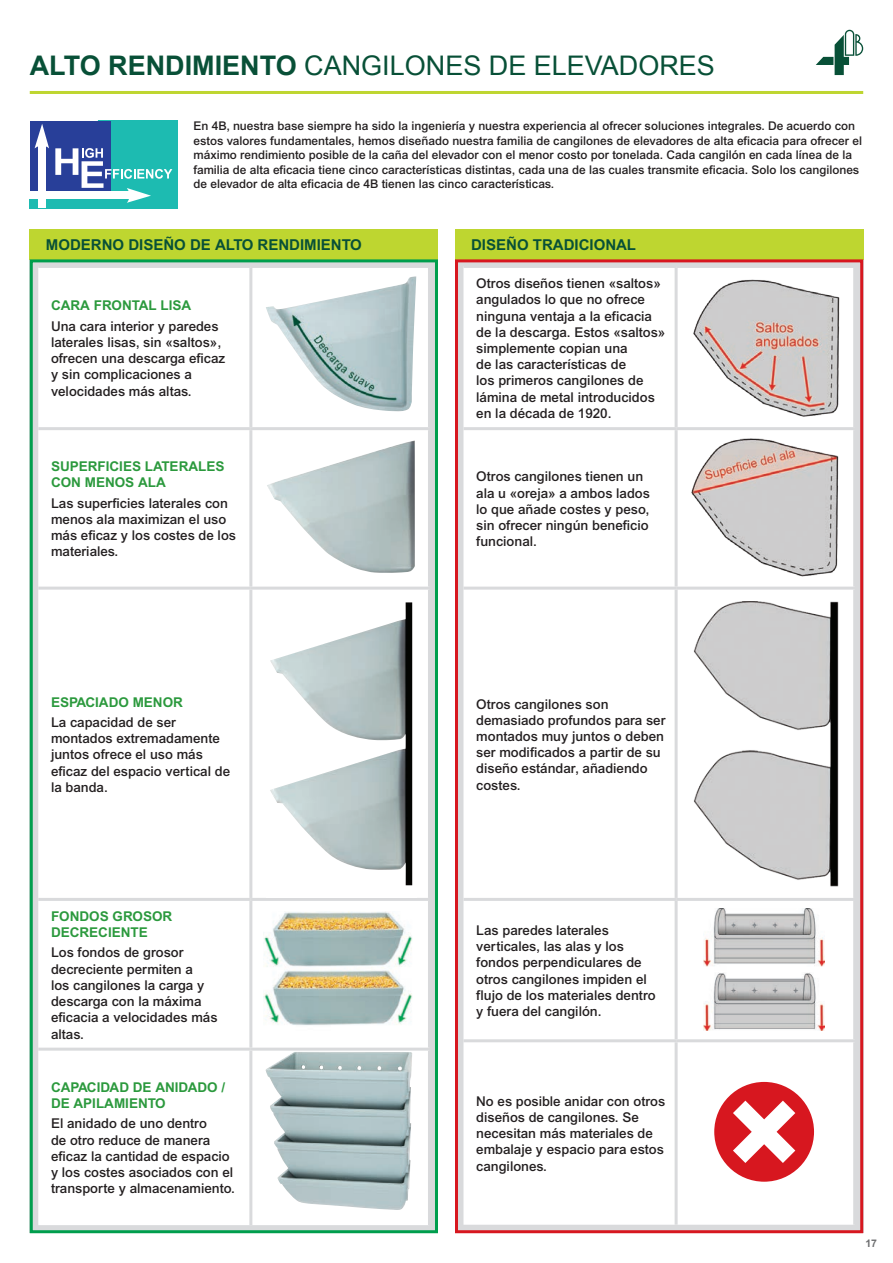
<style>
.page{position:relative;width:893px;height:1263px;background:#fff}
.page>*{position:absolute;margin:0;border:0;box-sizing:border-box;transform-origin:0 0}
.t1{font:27px "Arial";color:#085037}
.t2{font:700 15px "Arial";color:#085037}
.t3{font:500 13.5px/16.2px "Arial";color:#231f20}
.t4{font:700 13.5px/16.2px "Arial";color:#2b993d}
.t5{font:500 12px/14.4px "Arial";color:#231f20}
.t6{font:700 10.5px "Arial";color:#6d6e70}
.s1{font-weight:700}
</style>
<div class="page">
<svg style="left:816px;top:30px;width:47px;height:45px"></svg>
<div style="left:30px;top:259px;width:408px;height:974px;background:#d9dadc"></div>
<div style="left:30px;top:230px;width:408px;height:30px;background:#bed630"></div>
<hr style="left:30px;top:91px;width:833px;height:3px;background:#bed630">
<div style="left:38px;top:268px;width:390px;height:957px;background:#fff"></div>
<hr style="left:38px;top:427px;width:213px;height:3px;background:#d9dadc">
<hr style="left:38px;top:587px;width:213px;height:3px;background:#d9dadc">
<hr style="left:38px;top:898px;width:213px;height:3px;background:#d9dadc">
<hr style="left:38px;top:1048px;width:213px;height:3px;background:#d9dadc">
<hr style="left:249px;top:268px;width:3px;height:159px;background:#d9dadc">
<hr style="left:251px;top:427px;width:180px;height:3px;background:#d9dadc">
<hr style="left:249px;top:430px;width:3px;height:157px;background:#d9dadc">
<hr style="left:251px;top:587px;width:180px;height:3px;background:#d9dadc">
<hr style="left:249px;top:590px;width:3px;height:308px;background:#d9dadc">
<hr style="left:251px;top:898px;width:180px;height:3px;background:#d9dadc">
<hr style="left:249px;top:901px;width:3px;height:147px;background:#d9dadc">
<hr style="left:251px;top:1048px;width:180px;height:3px;background:#d9dadc">
<hr style="left:249px;top:1051px;width:3px;height:174px;background:#d9dadc">
<svg style="left:30px;top:121px;width:148px;height:87px"></svg>
<div style="left:266px;top:276px;width:150px;height:141px;background:#fff"></div>
<img style="left:266px;top:276px;width:150px;height:136px">
<div style="left:266px;top:439px;width:150px;height:140px;background:#fff"></div>
<img style="left:267px;top:441px;width:148px;height:132px">
<div style="left:266px;top:602px;width:150px;height:295px;background:#fff"></div>
<img style="left:270px;top:602px;width:142px;height:283px">
<img style="left:264px;top:911px;width:150px;height:121px">
<div style="left:264px;top:1051px;width:150px;height:161px;background:#fff"></div>
<img style="left:266px;top:1052px;width:146px;height:158px">
<div style="left:455px;top:259px;width:408px;height:974px;background:#d9dadc"></div>
<div style="left:455px;top:230px;width:408px;height:30px;background:#bed630"></div>
<div style="left:463px;top:268px;width:390px;height:957px;background:#fff"></div>
<hr style="left:463px;top:427px;width:213px;height:3px;background:#d9dadc">
<hr style="left:463px;top:587px;width:213px;height:3px;background:#d9dadc">
<hr style="left:463px;top:898px;width:213px;height:3px;background:#d9dadc">
<hr style="left:463px;top:1039px;width:213px;height:3px;background:#d9dadc">
<hr style="left:675px;top:268px;width:3px;height:159px;background:#d9dadc">
<hr style="left:676px;top:427px;width:180px;height:3px;background:#d9dadc">
<hr style="left:675px;top:430px;width:3px;height:157px;background:#d9dadc">
<hr style="left:676px;top:587px;width:180px;height:3px;background:#d9dadc">
<hr style="left:675px;top:590px;width:3px;height:308px;background:#d9dadc">
<hr style="left:676px;top:898px;width:180px;height:3px;background:#d9dadc">
<hr style="left:675px;top:901px;width:3px;height:138px;background:#d9dadc">
<hr style="left:676px;top:1039px;width:180px;height:3px;background:#d9dadc">
<hr style="left:675px;top:1042px;width:3px;height:183px;background:#d9dadc">
<img style="left:691px;top:276px;width:150px;height:141px">
<div style="left:681px;top:432px;width:160px;height:151px;background:#fff"></div>
<img style="left:691px;top:438px;width:148px;height:139px">
<img style="left:693px;top:602px;width:148px;height:293px">
<div style="left:689px;top:909px;width:150px;height:121px;background:#fff"></div>
<img style="left:704px;top:909px;width:120px;height:121px">
<div style="left:689px;top:1051px;width:150px;height:161px;background:#fff"></div>
<div style="left:714px;top:1082px;width:100px;height:100px;background:#d7171f;border-radius:50%"></div>
<svg style="left:733px;top:1100px;width:62px;height:63px"></svg>
<div style="left:30px;top:259px;width:408px;height:974px;border:3px solid #009e4d"></div>
<div style="left:455px;top:259px;width:408px;height:974px;border:3px solid #d7171f"></div>
<p class="t1" style="left:30px;top:48px;width:687px"><span class="s1">ALTO RENDIMIENTO</span> CANGILONES DE ELEVADORES</p>
<p class="t5" style="left:193px;top:119px;width:670px">En 4B, nuestra base siempre ha sido la ingeniería y nuestra experiencia al ofrecer soluciones integrales. De acuerdo con estos valores fundamentales, hemos diseñado nuestra familia de cangilones de elevadores de alta eficacia para ofrecer el máximo rendimiento posible de la caña del elevador con el menor costo por tonelada. Cada cangilón en cada línea de la familia de alta eficacia tiene cinco características distintas, cada una de las cuales transmite eficacia. Solo los cangilones de elevador de alta eficacia de 4B tienen las cinco características.</p>
<p class="t2" style="left:46px;top:236px;width:317px">MODERNO DISEÑO DE ALTO RENDIMIENTO</p>
<p class="t4" style="left:51px;top:297px;width:142px">CARA FRONTAL LISA</p>
<p class="t3" style="left:51px;top:318px;width:176px">Una cara interior y paredes laterales lisas, sin «saltos», ofrecen una descarga eficaz y sin complicaciones a velocidades más altas.</p>
<p class="t4" style="left:51px;top:458px;width:175px">SUPERFICIES LATERALES<br>CON MENOS ALA</p>
<p class="t3" style="left:51px;top:495px;width:187px">Las superficies laterales con menos ala maximizan el uso más eficaz y los costes de los materiales.</p>
<p class="t4" style="left:51px;top:693px;width:133px">ESPACIADO MENOR</p>
<p class="t3" style="left:51px;top:714px;width:181px">La capacidad de ser montados extremadamente juntos ofrece el uso más eficaz del espacio vertical de la banda.</p>
<p class="t4" style="left:51px;top:908px;width:123px">FONDOS GROSOR<br>DECRECIENTE</p>
<p class="t3" style="left:51px;top:944px;width:168px">Los fondos de grosor decreciente permiten a<br>los cangilones la carga y descarga con la máxima eficacia a velocidades más altas.</p>
<p class="t4" style="left:51px;top:1079px;width:176px">CAPACIDAD DE ANIDADO /<br>DE APILAMIENTO</p>
<p class="t3" style="left:51px;top:1115px;width:185px">El anidado de uno dentro<br>de otro reduce de manera eficaz la cantidad de espacio y los costes asociados con el transporte y almacenamiento.</p>
<p class="t2" style="left:471px;top:236px;width:166px">DISEÑO TRADICIONAL</p>
<p class="t3" style="left:476px;top:275px;width:191px">Otros diseños tienen «saltos» angulados lo que no ofrece ninguna ventaja a la eficacia de la descarga. Estos «saltos» simplemente copian una<br>de las características de<br>los primeros cangilones de lámina de metal introducidos en la década de 1920.</p>
<p class="t3" style="left:476px;top:468px;width:175px">Otros cangilones tienen un ala u «oreja» a ambos lados lo que añade costes y peso, sin ofrecer ningún beneficio funcional.</p>
<p class="t3" style="left:476px;top:696px;width:191px">Otros cangilones son demasiado profundos para ser montados muy juntos o deben ser modificados a partir de su diseño estándar, añadiendo costes.</p>
<p class="t3" style="left:476px;top:922px;width:181px">Las paredes laterales verticales, las alas y los fondos perpendiculares de otros cangilones impiden el flujo de los materiales dentro y fuera del cangilón.</p>
<p class="t3" style="left:476px;top:1093px;width:190px">No es posible anidar con otros diseños de cangilones. Se necesitan más materiales de embalaje y espacio para estos cangilones.</p>
<p class="t6" style="left:865px;top:1237px;width:13px">17</p>
</div>
